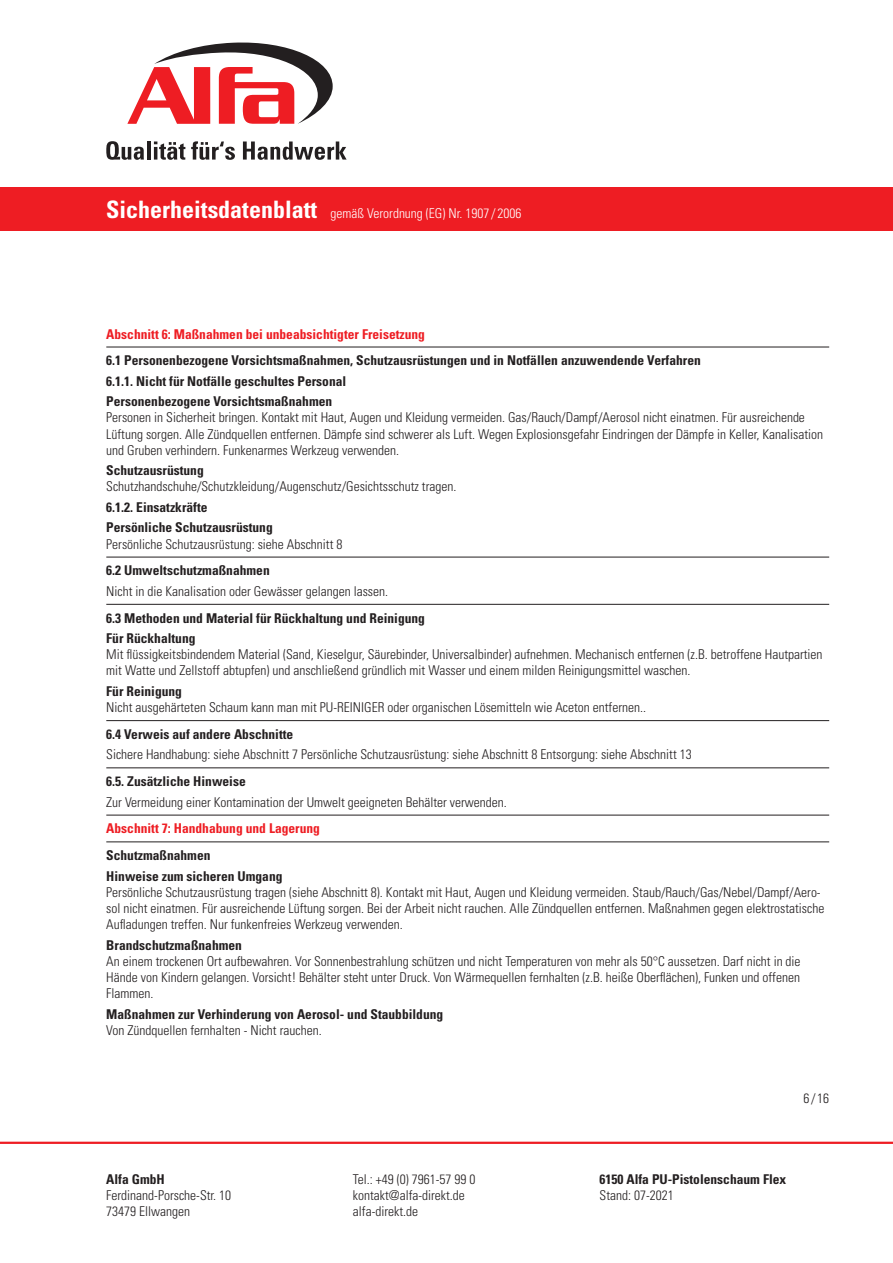
<style>
.page{position:relative;width:893px;height:1263px;background:#fff}
.page>*{position:absolute;margin:0;border:0;box-sizing:border-box;transform-origin:0 0}
.Gliederungspunkte{font:300 condensed 13.5px/16.2px "Univers LT Std";color:#231f20}
.Gliederungspunkte-2{font:700 condensed 13.5px/16.2px "Univers LT Std";color:#231f20}
.Fließtext{font:700 condensed 13.5px "Univers LT Std";color:#231f20}
.Gliederungspunkte-3{font:700 condensed 13.5px "Univers LT Std";color:#ee1d23}
.t1{font:300 condensed 13.5px "Univers LT Std";color:#fff}
.s1{font-weight:700;font-size:24px}
.s2{font-weight:700}
.s3{font-weight:300}
</style>
<div class="page">
<hr style="left:0;top:1142px;width:893px;height:2px;background:#ee1d23">
<div style="left:0;top:187px;width:893px;height:44px;background:#ee1d23"></div>
<svg style="left:106px;top:141px;width:38px;height:19px"></svg>
<hr style="left:147px;top:141px;width:3px;height:19px;background:#231f20">
<svg style="left:154px;top:141px;width:31px;height:19px"></svg>
<svg style="left:191px;top:141px;width:44px;height:19px"></svg>
<svg style="left:243px;top:141px;width:104px;height:19px"></svg>
<svg style="left:127px;top:42px;width:206px;height:82px"></svg>
<hr style="left:106px;top:347px;width:723px;height:1px;background:#231f20">
<hr style="left:106px;top:557px;width:723px;height:1px;background:#231f20">
<hr style="left:106px;top:604px;width:723px;height:1px;background:#231f20">
<hr style="left:106px;top:842px;width:723px;height:1px;background:#231f20">
<hr style="left:106px;top:720px;width:723px;height:1px;background:#231f20">
<hr style="left:106px;top:768px;width:723px;height:1px;background:#231f20">
<hr style="left:106px;top:815px;width:723px;height:1px;background:#231f20">
<p class="t1" style="left:106px;top:205px;width:417px"><span class="s1">Sicherheitsdatenblatt</span> gemäß Verordnung (EG) Nr. 1907 / 2006</p>
<p class="Gliederungspunkte-3" style="left:106px;top:325px;width:320px">Abschnitt 6: Maßnahmen bei unbeabsichtigter Freisetzung</p>
<p class="Fließtext" style="left:106px;top:352px;width:596px">6.1 Personenbezogene Vorsichtsmaßnahmen, Schutzausrüstungen und in Notfällen anzuwendende Verfahren</p>
<p class="Gliederungspunkte-2" style="left:106px;top:373px;width:241px">6.1.1. Nicht für Notfälle geschultes Personal</p>
<p class="Gliederungspunkte" style="left:106px;top:393px;width:718px"><span class="s2">Personenbezogene Vorsichtsmaßnahmen<br></span>Personen in Sicherheit bringen. Kontakt mit Haut, Augen und Kleidung vermeiden. Gas/Rauch/Dampf/Aerosol nicht einatmen. Für ausreichende Lüftung sorgen. Alle Zündquellen entfernen. Dämpfe sind schwerer als Luft. Wegen Explosionsgefahr Eindringen der Dämpfe in Keller, Kanalisation und Gruben verhindern. Funkenarmes Werkzeug verwenden.</p>
<p class="Gliederungspunkte" style="left:106px;top:462px;width:352px"><span class="s2">Schutzausrüstung<br></span>Schutzhandschuhe/Schutzkleidung/Augenschutz/Gesichtsschutz tragen.</p>
<p class="Gliederungspunkte-2" style="left:106px;top:499px;width:103px">6.1.2. Einsatzkräfte</p>
<p class="Gliederungspunkte" style="left:106px;top:519px;width:238px"><span class="s2">Persönliche Schutzausrüstung<br></span>Persönliche Schutzausrüstung: siehe Abschnitt 8</p>
<p class="Gliederungspunkte-2" style="left:106px;top:562px;width:165px">6.2 Umweltschutzmaßnahmen</p>
<p class="Gliederungspunkte" style="left:106px;top:583px;width:283px">Nicht in die Kanalisation oder Gewässer gelangen lassen.</p>
<p class="Gliederungspunkte-2" style="left:106px;top:610px;width:320px">6.3 Methoden und Material für Rückhaltung und Reinigung</p>
<p class="Gliederungspunkte" style="left:106px;top:630px;width:718px"><span class="s2">Für Rückhaltung<br></span>Mit flüssigkeitsbindendem Material (Sand, Kieselgur, Säurebinder, Universalbinder) aufnehmen. Mechanisch entfernen (z.B. betroffene Hautpartien mit Watte und Zellstoff abtupfen) und anschließend gründlich mit Wasser und einem milden Reinigungsmittel waschen.</p>
<p class="Gliederungspunkte" style="left:106px;top:683px;width:541px"><span class="s2">Für Reinigung<br></span>Nicht ausgehärteten Schaum kann man mit PU-REINIGER oder organischen Lösemitteln wie Aceton entfernen..</p>
<p class="Gliederungspunkte-2" style="left:106px;top:726px;width:188px">6.4 Verweis auf andere Abschnitte</p>
<p class="Gliederungspunkte" style="left:106px;top:746px;width:587px">Sichere Handhabung: siehe Abschnitt 7 Persönliche Schutzausrüstung: siehe Abschnitt 8 Entsorgung: siehe Abschnitt 13</p>
<p class="Gliederungspunkte-2" style="left:106px;top:773px;width:141px">6.5. Zusätzliche Hinweise</p>
<p class="Gliederungspunkte" style="left:106px;top:794px;width:402px">Zur Vermeidung einer Kontamination der Umwelt geeigneten Behälter verwenden.</p>
<p class="Gliederungspunkte-3" style="left:106px;top:820px;width:215px">Abschnitt 7: Handhabung und Lagerung</p>
<p class="Gliederungspunkte-2" style="left:106px;top:847px;width:106px">Schutzmaßnahmen</p>
<p class="Gliederungspunkte" style="left:106px;top:868px;width:720px"><span class="s2">Hinweise zum sicheren Umgang<br></span>Persönliche Schutzausrüstung tragen (siehe Abschnitt 8). Kontakt mit Haut, Augen und Kleidung vermeiden. Staub/Rauch/Gas/Nebel/Dampf/Aero&shy;sol nicht einatmen. Für ausreichende Lüftung sorgen. Bei der Arbeit nicht rauchen. Alle Zündquellen entfernen. Maßnahmen gegen elektrostatische Aufladungen treffen. Nur funkenfreies Werkzeug verwenden.</p>
<p class="Gliederungspunkte" style="left:106px;top:937px;width:696px"><span class="s2">Brandschutzmaßnahmen<br></span>An einem trockenen Ort aufbewahren. Vor Sonnenbestrahlung schützen und nicht Temperaturen von mehr als 50°C aussetzen. Darf nicht in die Hände von Kindern gelangen. Vorsicht! Behälter steht unter Druck. Von Wärmequellen fernhalten (z.B. heiße Oberflächen), Funken und offenen Flammen.</p>
<p class="Gliederungspunkte-2" style="left:106px;top:1006px;width:338px">Maßnahmen zur Verhinderung von Aerosol- und Staubbildung<br><span class="s3">Von Zündquellen fernhalten - Nicht rauchen.</span></p>
<p class="Fließtext" style="left:106px;top:1171px;width:60px">Alfa GmbH</p>
<p class="Gliederungspunkte" style="left:106px;top:1187px;width:126px">Ferdinand-Porsche-Str. 10<br>73479 Ellwangen</p>
<p class="Gliederungspunkte" style="left:803px;top:1090px;width:27px">6/16</p>
<p class="Gliederungspunkte" style="left:353px;top:1171px;width:124px">Tel.: +49 (0) 7961-57 99 0 kontakt@alfa-direkt.de alfa-direkt.de</p>
<p class="Fließtext" style="left:600px;top:1171px;width:188px">6150 Alfa PU-Pistolenschaum Flex</p>
<p class="Gliederungspunkte" style="left:600px;top:1187px;width:76px">Stand: 07-2021</p>
</div>
